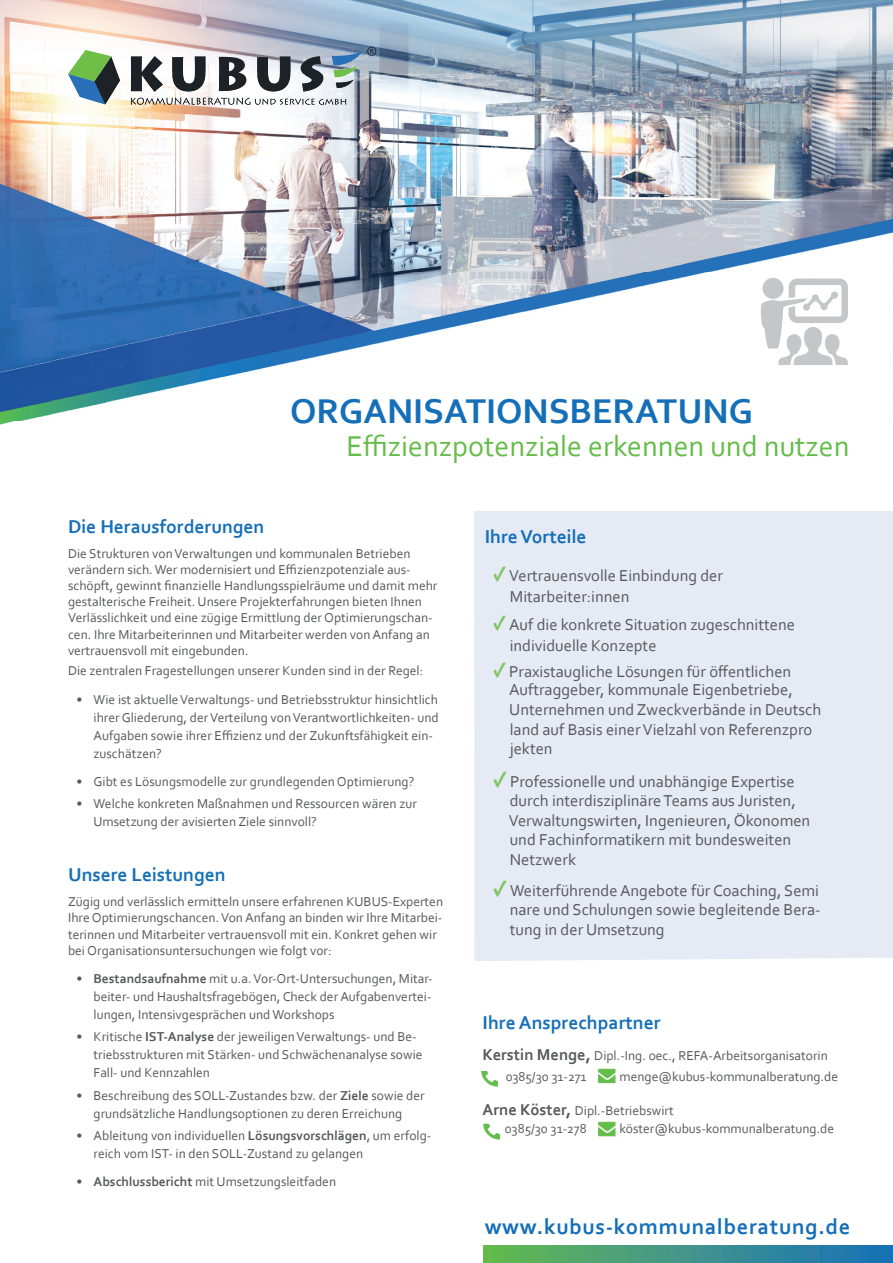
<style>
.page{position:relative;width:893px;height:1263px;background:#fff}
.page>*{position:absolute;margin:0;border:0;box-sizing:border-box;transform-origin:0 0}
.t1{font:700 36px "Corbel";color:#146fb8}
.t2{font:30px "Corbel";color:#64bc49}
.t3{font:700 22.5px "Corbel";letter-spacing:.03em;color:#146fb8}
.t4{font:700 19.5px "Corbel";color:#146fb8}
.t5{font:16.5px/19.5px "Corbel";color:#57585a}
.t6{font:13.5px/18px "Corbel";color:#57585a}
.s1{font-weight:700}
.s2{font-family:"Acumin Pro Cond";font-weight:900;font-size:21px;color:#7ec563}
.s3{font-family:"Acumin Pro Cond";font-weight:900;font-size:22.5px;color:#7ec563}
.s4{font-weight:700;font-size:16.5px}
</style>
<div class="page">
<img style="left:0;top:0;width:893px;height:425px">
<div style="left:474px;top:511px;width:419px;height:450px;background:#e5eaf5"></div>
<svg style="left:68px;top:50px;width:52px;height:25px"></svg>
<img style="left:481px;top:1071px;width:17px;height:16px">
<svg style="left:483px;top:1081px;width:15px;height:1px"></svg>
<img style="left:483px;top:1124px;width:17px;height:16px">
<svg style="left:483px;top:1133px;width:17px;height:1px"></svg>
<img style="left:597px;top:1121px;width:18px;height:16px">
<svg style="left:597px;top:1124px;width:18px;height:11px"></svg>
<img style="left:597px;top:1068px;width:18px;height:4px">
<svg style="left:598px;top:1072px;width:17px;height:11px"></svg>
<svg style="left:131px;top:47px;width:245px;height:58px"></svg>
<img style="left:336px;top:79px;width:18px;height:9px">
<img style="left:68px;top:75px;width:26px;height:29px">
<img style="left:94px;top:75px;width:26px;height:29px">
<img style="left:71px;top:75px;width:28px;height:6px">
<svg style="left:760px;top:243px;width:90px;height:122px"></svg>
<div style="left:480px;top:1246px;width:413px;height:17px;background:linear-gradient(to right,#69bc54,#186fba)"></div>
<h1 class="t1" style="left:290px;top:389px;width:464px">ORGANISATIONSBERATUNG</h1>
<h2 class="t2" style="left:347px;top:428px;width:505px">Effizienzpotenziale erkennen und nutzen</h2>
<h3 class="t4" style="left:68px;top:514px;width:198px">Die Herausforderungen</h3>
<p class="t6" style="left:68px;top:545px;width:371px;line-height:16.2px">Die Strukturen von Verwaltungen und kommunalen Betrieben verändern sich. Wer modernisiert und Effizienzpotenziale aus&shy;schöpft, gewinnt finanzielle Handlungsspielräume und damit mehr gestalterische Freiheit. Unsere Projekterfahrungen bieten Ihnen Verlässlichkeit und eine zügige Ermittlung der Optimierungschan&shy;cen. Ihre Mitarbeiterinnen und Mitarbeiter werden von Anfang an vertrauensvoll mit eingebunden.</p>
<p class="t6" style="left:68px;top:661px;width:357px">Die zentralen Fragestellungen unserer Kunden sind in der Regel:</p>
<p class="t6" style="left:94px;top:690px;width:347px;text-indent:-17px">• Wie ist aktuelle Verwaltungs- und Betriebsstruktur hinsichtlich ihrer Gliederung, der Verteilung von Verantwortlichkeiten- und Aufgaben sowie ihrer Effizienz und der Zukunftsfähigkeit ein&shy;zuschätzen?</p>
<p class="t6" style="left:77px;top:772px;width:339px">• Gibt es Lösungsmodelle zur grundlegenden Optimierung?</p>
<p class="t6" style="left:94px;top:794px;width:325px;text-indent:-17px">• Welche konkreten Maßnahmen und Ressourcen wären zur<br>Umsetzung der avisierten Ziele sinnvoll?</p>
<h3 class="t4" style="left:68px;top:862px;width:159px">Unsere Leistungen</h3>
<p class="t6" style="left:68px;top:893px;width:377px;line-height:16.2px">Zügig und verlässlich ermitteln unsere erfahrenen KUBUS-Experten Ihre Optimierungschancen. Von Anfang an binden wir Ihre Mitarbei&shy;terinnen und Mitarbeiter vertrauensvoll mit ein. Konkret gehen wir bei Organisationsuntersuchungen wie folgt vor:</p>
<p class="t6" style="left:94px;top:969px;width:341px;text-align:justify;text-indent:-17px">• <span class="s1">Bestandsaufnahme</span> mit u.a. Vor-Ort-Untersuchungen, Mitar&shy;beiter- und Haushaltsfragebögen, Check der Aufgabenvertei&shy;lungen, Intensivgesprächen und Workshops</p>
<p class="t6" style="left:94px;top:1027px;width:331px;text-indent:-17px">• Kritische <span class="s1">IST-Analyse</span> der jeweiligen Verwaltungs- und Be&shy;triebsstrukturen mit Stärken- und Schwächenanalyse sowie<br>Fall- und Kennzahlen</p>
<p class="t6" style="left:77px;top:1086px;width:350px;text-align:center">• Beschreibung des SOLL-Zustandes bzw. der <span class="s1">Ziele</span> sowie der grundsätzliche Handlungsoptionen zu deren Erreichung</p>
<p class="t6" style="left:94px;top:1126px;width:339px;text-indent:-17px">• Ableitung von individuellen <span class="s1">Lösungsvorschlägen</span>, um erfolg&shy;reich vom IST- in den SOLL-Zustand zu gelangen</p>
<p class="t6" style="left:77px;top:1172px;width:261px"><span class="s1">• Abschlussbericht</span> mit Umsetzungsleitfaden</p>
<h3 class="t4" style="left:485px;top:524px;width:103px">Ihre Vorteile</h3>
<p class="t5" style="left:510px;top:565px;width:215px;line-height:21px;text-indent:-17px"><span class="s2">✓</span> Vertrauensvolle Einbindung der<br>Mitarbeiter:innen</p>
<p class="t5" style="left:510px;top:614px;width:287px;line-height:21px;text-indent:-17px"><span class="s2">✓</span> Auf die konkrete Situation zugeschnittene individuelle Konzepte</p>
<p class="t5" style="left:493px;top:663px;width:301px;line-height:18px;text-align:right"><span class="s2">✓</span> Praxistaugliche Lösungen für öffentlichen<br>Auftraggeber, kommunale Eigenbetriebe,</p>
<p class="t5" style="left:509px;top:699px;width:313px">Unternehmen und Zweckverbände in Deutsch land auf Basis einer Vielzahl von Referenzpro jekten</p>
<p class="t5" style="left:509px;top:771px;width:303px;text-indent:-15px"><span class="s3">✓</span> Professionelle und unabhängige Expertise durch interdisziplinäre Teams aus Juristen, Verwaltungswirten, Ingenieuren, Ökonomen und Fachinformatikern mit bundesweiten Netzwerk</p>
<p class="t5" style="left:510px;top:880px;width:312px;text-align:justify;text-indent:-17px"><span class="s3">✓</span> Weiterführende Angebote für Coaching, Semi nare und Schulungen sowie begleitende Bera&shy;tung in der Umsetzung</p>
<h3 class="t4" style="left:483px;top:1010px;width:179px">Ihre Ansprechpartner</h3>
<p class="t6" style="left:506px;top:1044px;width:324px;line-height:21px;text-indent:-23px"><span class="s4">Kerstin Menge,</span> Dipl.-Ing. oec., REFA-Arbeitsorganisatorin<br>0385/30 31-271</p>
<p class="t6" style="left:619px;top:1067px;width:220px">menge@kubus-kommunalberatung.de</p>
<p class="t6" style="left:505px;top:1101px;width:170px;text-indent:-22px"><span class="s4">Arne Köster,</span> Dipl.-Betriebswirt<br>0385/30 31-278</p>
<p class="t6" style="left:620px;top:1119px;width:216px">köster@kubus-kommunalberatung.de</p>
<h3 class="t3" style="left:485px;top:1212px;width:367px">www.kubus-kommunalberatung.de</h3>
</div>
